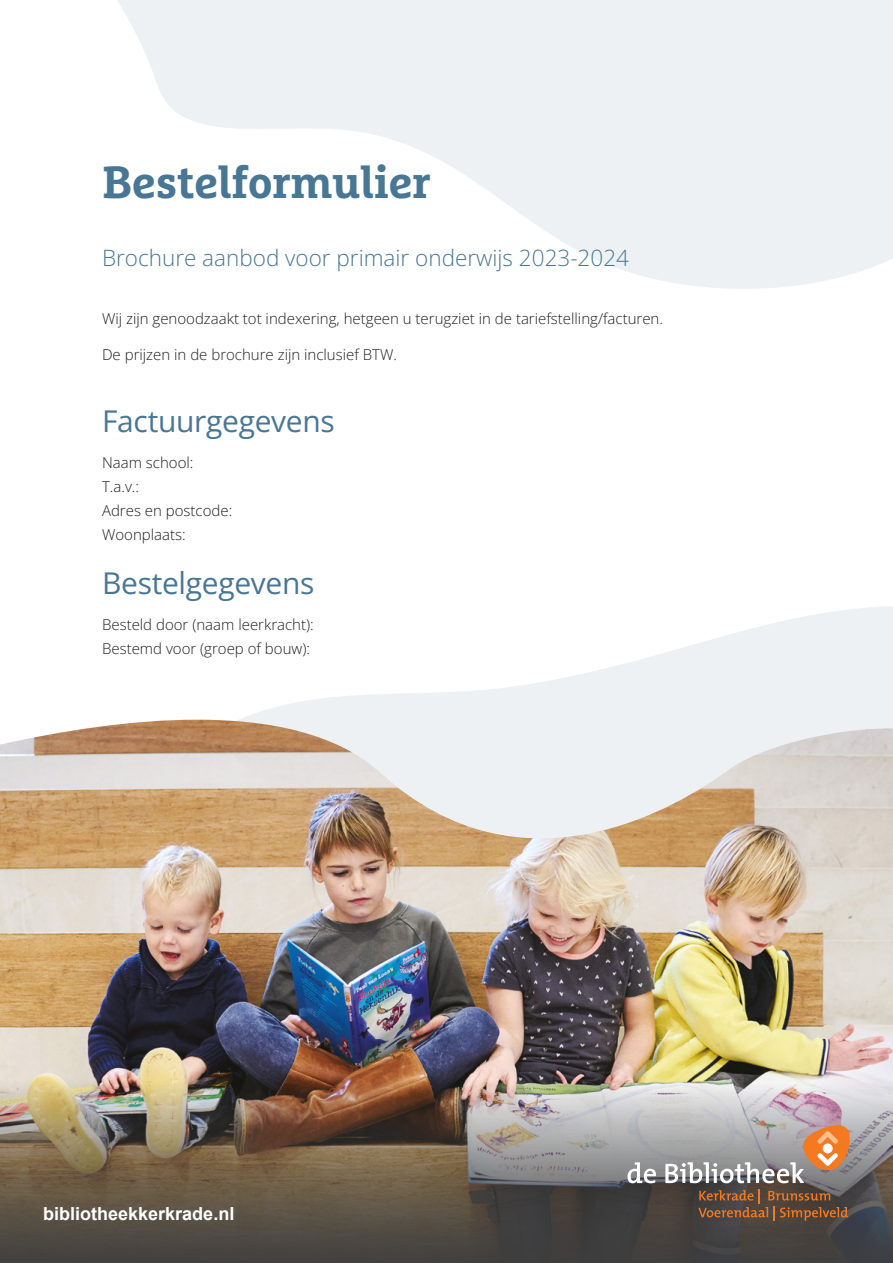
<style>
.page{position:relative;width:893px;height:1263px;background:#fff}
.page>*{position:absolute;margin:0;border:0;box-sizing:border-box;transform-origin:0 0}
.brood{font:700 45px "Marselis Slab Pro";letter-spacing:-.01em;color:#487795}
.brood-2{font:30px "Open Sans";letter-spacing:-.01em;color:#487795}
.brood-3{font:300 22.5px "Open Sans";color:#487795}
.t1{font:700 18px "Arial";color:#fff}
.brood-4{font:300 15px/24px "Open Sans";color:#231f20}
</style>
<div class="page">
<svg style="left:117px;top:0;width:776px;height:289px;fill:#edf1f4"></svg>
<svg style="left:180px;top:606px;width:713px;height:114px"></svg>
<img style="left:0;top:720px;width:893px;height:362px">
<img style="left:0;top:1082px;width:893px;height:181px">
<svg style="left:627px;top:1125px;width:223px;height:58px"></svg>
<svg style="left:698px;top:1190px;width:150px;height:31px"></svg>
<p class="brood" style="left:102px;top:154px;width:330px">Bestelformulier</p>
<p class="brood-3" style="left:102px;top:242px;width:528px">Brochure aanbod voor primair onderwijs 2023-2024</p>
<p class="brood-4" style="left:102px;top:306px;width:562px">Wij zijn genoodzaakt tot indexering, hetgeen u terugziet in de tariefstelling/facturen.</p>
<p class="brood-4" style="left:102px;top:342px;width:296px">De prijzen in de brochure zijn inclusief BTW.</p>
<p class="brood-2" style="left:102px;top:401px;width:234px">Factuurgegevens</p>
<p class="brood-4" style="left:102px;top:450px;width:132px">Naam school:<br>T.a.v.:<br>Adres en postcode:<br>Woonplaats:</p>
<p class="brood-2" style="left:102px;top:563px;width:214px">Bestelgegevens</p>
<p class="brood-4" style="left:102px;top:612px;width:213px">Besteld door (naam leerkracht):<br>Bestemd voor (groep of bouw):</p>
<p class="t1" style="left:43px;top:1201px;width:193px">bibliotheekkerkrade.nl</p>
</div>
